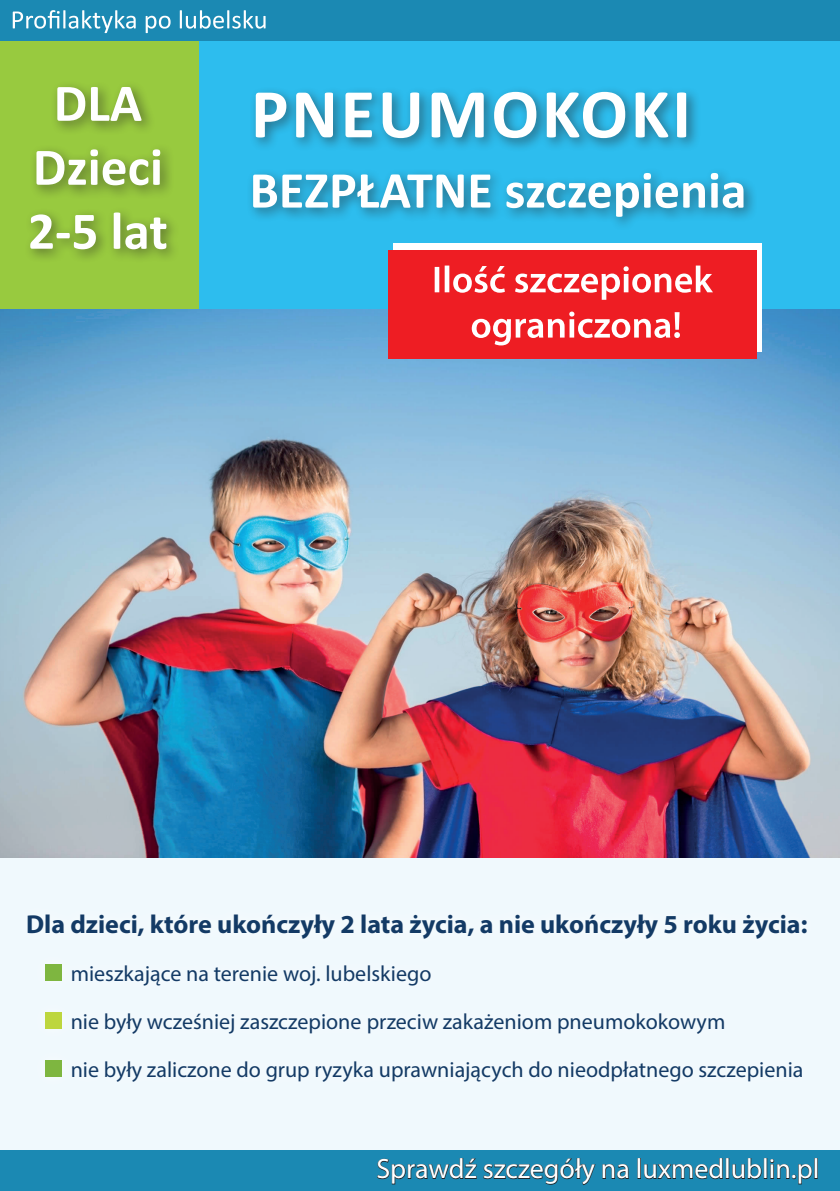
<style>
.page{position:relative;width:840px;height:1191px;background:#fff}
.page>*{position:absolute;margin:0;border:0;box-sizing:border-box;transform-origin:0 0}
.t1{font:28px "Myriad Pro";color:#fff}
.t2{font:700 26px "Myriad Pro";color:#133a65}
.t3{font:22px/48px "Myriad Pro";color:#133a65}
</style>
<div class="page">
<div style="left:0;top:847px;width:839px;height:344px;background:#f0f9fd"></div>
<img style="left:0;top:308px;width:839px;height:549px">
<div style="left:195px;top:40px;width:644px;height:268px;background:#2dbdee"></div>
<svg style="left:253px;top:173px;width:490px;height:44px"></svg>
<div style="left:249px;top:86px;width:452px;height:67px;background:#231f20;opacity:.5"></div>
<svg style="left:256px;top:92px;width:429px;height:46px;background:#8bcce2"></svg>
<div style="left:0;top:40px;width:199px;height:268px;background:#98ca3f"></div>
<div style="left:0;top:0;width:839px;height:41px;background:#1b89b3"></div>
<svg style="left:13px;top:10px;width:252px;height:23px"></svg>
<div style="left:24px;top:206px;width:157px;height:58px;background:#231f20;opacity:.5"></div>
<svg style="left:30px;top:212px;width:136px;height:37px"></svg>
<div style="left:29px;top:143px;width:146px;height:57px;background:#231f20;opacity:.5"></div>
<svg style="left:36px;top:149px;width:124px;height:36px"></svg>
<div style="left:50px;top:80px;width:105px;height:55px;background:#231f20;opacity:.5"></div>
<svg style="left:57px;top:87px;width:84px;height:34px;background:#bed396"></svg>
<div style="left:393px;top:244px;width:368px;height:108px;background:#fff"></div>
<div style="left:387px;top:250px;width:369px;height:108px;background:#ee1d23"></div>
<svg style="left:471px;top:311px;width:208px;height:34px"></svg>
<svg style="left:434px;top:265px;width:278px;height:35px"></svg>
<div style="left:45px;top:964px;width:16px;height:16px;background:#7eb640"></div>
<div style="left:45px;top:1012px;width:16px;height:16px;background:#bdd63e"></div>
<div style="left:45px;top:1060px;width:16px;height:16px;background:#7eb640"></div>
<div style="left:0;top:1150px;width:839px;height:41px;background:#1b89b3"></div>
<svg style="left:377px;top:1158px;width:218px;height:27px"></svg>
<svg style="left:602px;top:1164px;width:27px;height:15px"></svg>
<svg style="left:644px;top:1158px;width:78px;height:21px"></svg>
<div style="left:725px;top:1158px;width:3px;height:20px;border:1px solid #231f20"></div>
<svg style="left:732px;top:1158px;width:29px;height:21px"></svg>
<div style="left:763px;top:1158px;width:3px;height:20px;border:1px solid #231f20"></div>
<svg style="left:770px;top:1159px;width:42px;height:25px"></svg>
<div style="left:814px;top:1158px;width:2px;height:20px;border:1px solid #231f20"></div>
<p class="t2" style="left:26px;top:907px;width:782px">Dla dzieci, które ukończyły 2 lata życia, a nie ukończyły 5 roku życia:</p>
<p class="t3" style="left:71px;top:949px;width:733px">mieszkające na terenie woj. lubelskiego<br>nie były wcześniej zaszczepione przeciw zakażeniom pneumokokowym<br>nie były zaliczone do grup ryzyka uprawniających do nieodpłatnego szczepienia</p>
<p class="t1" style="left:376px;top:1151px;width:444px">Sprawdź szczegóły na luxmedlublin.pl</p>
</div>
